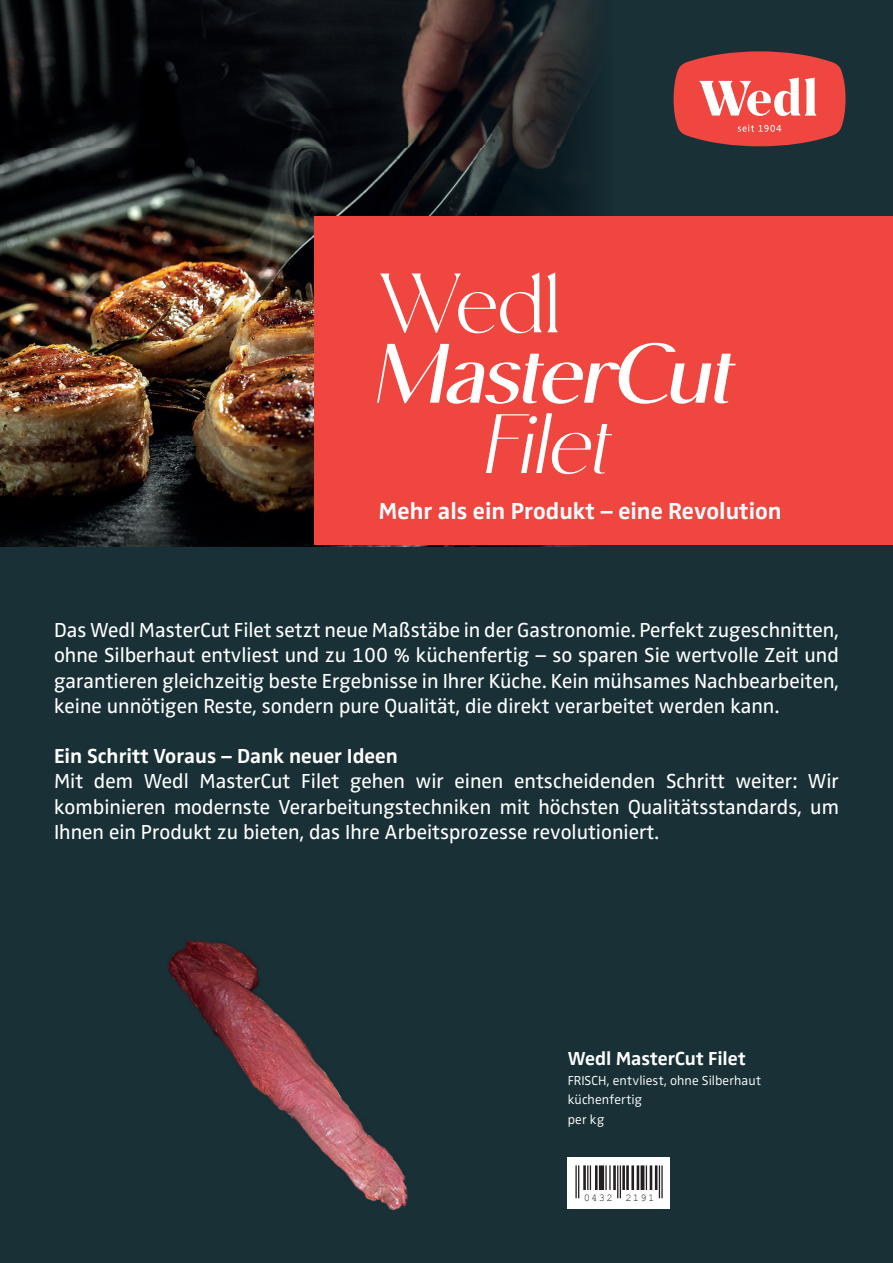
<style>
.page{position:relative;width:893px;height:1263px;background:#183036}
.page>*{position:absolute;margin:0;border:0;box-sizing:border-box;transform-origin:0 0}
.t1{font:italic 700 91.35px "Moneta Sans";letter-spacing:-.01em;color:#fff}
.t2{font:italic 91.35px "Moneta Sans";letter-spacing:-.005em;color:#fff}
.t3{font:91.35px "Moneta";color:#fff}
.t4{font:700 24px "Zwo Pro";color:#fff}
.t5{font:21px/25.2px "Zwo Pro";color:#fff;text-align:justify}
.t6{font:700 21px "Zwo Pro";color:#fff}
.t7{font:700 19.5px "Zwo Pro";letter-spacing:-.005em;color:#fff}
.t8{font:300 13.5px/19.5px "Zwo Pro";letter-spacing:.01em;color:#fff}
.t9{font:10.5px "Courier New";letter-spacing:.12em;color:#231f20}
</style>
<div class="page">
<img style="left:0;top:0;width:613px;height:546px">
<svg style="left:674px;top:51px;width:171px;height:95px;background:#d75a56"></svg>
<div style="left:315px;top:217px;width:578px;height:328px;background:#ef4640"></div>
<div style="left:567px;top:1158px;width:102px;height:51px;background:#fff"></div>
<svg style="left:575px;top:1165px;width:88px;height:33px"></svg>
<img style="left:168px;top:941px;width:240px;height:270px">
<h1 class="t3" style="left:378px;top:256px;width:185px">Wedl</h1>
<h1 class="t1" style="left:378px;top:328px;width:359px">MasterCut</h1>
<h1 class="t2" style="left:486px;top:399px;width:127px">Filet</h1>
<p class="t4" style="left:378px;top:493px;width:405px">Mehr als ein Produkt – eine Revolution</p>
<p class="t5" style="left:54px;top:616px;width:786px">Das Wedl MasterCut Filet setzt neue Maßstäbe in der Gastronomie. Perfekt zugeschnitten, ohne Silberhaut entvliest und zu 100 % küchenfertig – so sparen Sie wertvolle Zeit und garantieren gleichzeitig beste Ergebnisse in Ihrer Küche. Kein mühsames Nachbearbeiten, keine unnötigen Reste, sondern pure Qualität, die direkt verarbeitet werden kann.</p>
<p class="t6" style="left:54px;top:740px;width:345px">Ein Schritt Voraus – Dank neuer Ideen</p>
<p class="t5" style="left:54px;top:767px;width:786px">Mit dem Wedl MasterCut Filet gehen wir einen entscheidenden Schritt weiter: Wir kombinieren modernste Verarbeitungstechniken mit höchsten Qualitätsstandards, um Ihnen ein Produkt zu bieten, das Ihre Arbeitsprozesse revolutioniert.</p>
<p class="t7" style="left:568px;top:1043px;width:179px">Wedl MasterCut Filet</p>
<p class="t8" style="left:568px;top:1069px;width:195px">FRISCH, entvliest, ohne Silberhaut küchenfertig<br>per kg</p>
<p class="t9" style="left:584px;top:1192px;width:72px">0432 2191</p>
</div>
